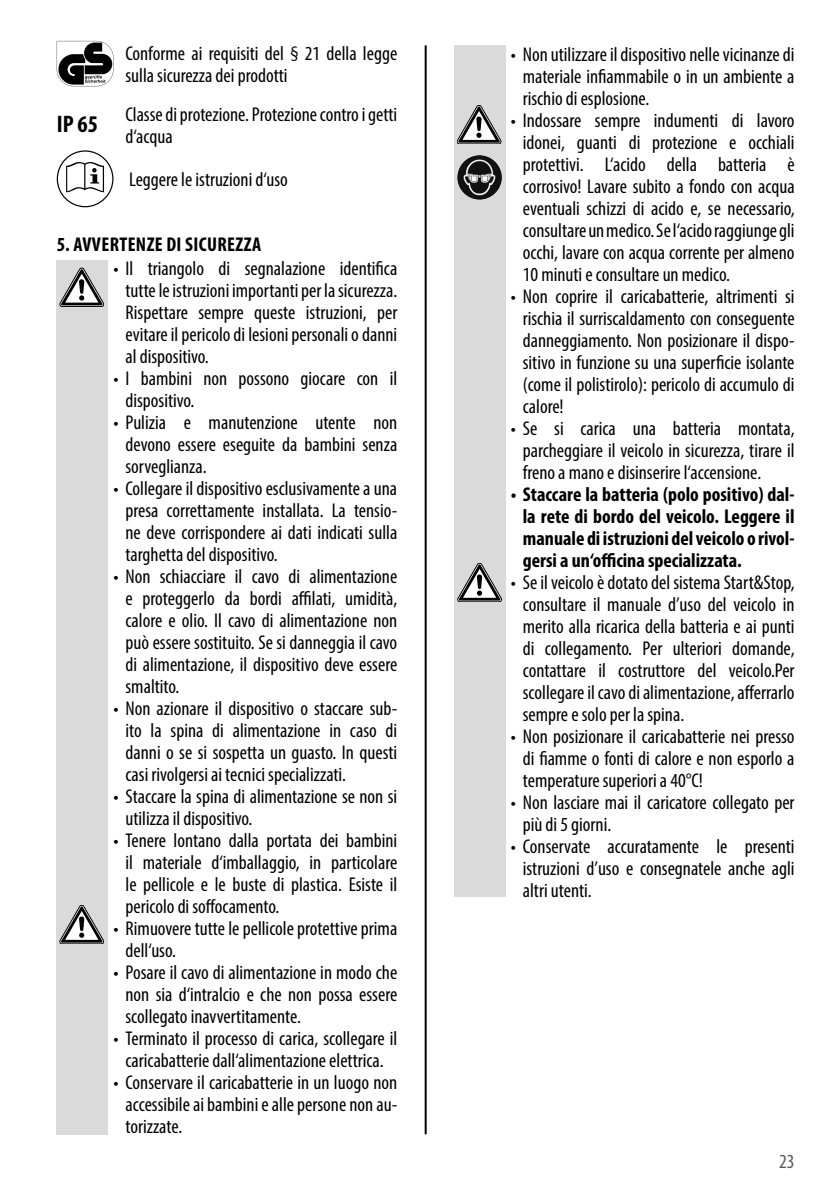
<style>
.page{position:relative;width:840px;height:1191px;background:#fff}
.page>*{position:absolute;margin:0;border:0;box-sizing:border-box;transform-origin:0 0}
.t1{font:700 condensed 24px "Myriad Pro";color:#000}
.t2{font:condensed 20px/22px "Myriad Pro";color:#000;text-align:justify}
.t3{font:700 condensed 20px/22px "Myriad Pro";color:#000;text-align:justify}
.t4{font:700 condensed 20px "Myriad Pro";letter-spacing:.02em;color:#000}
.t5{font:condensed 20px "Myriad Pro";color:#575757}
</style>
<div class="page">
<hr style="left:424px;top:45px;width:2px;height:1089px;background:#000">
<div style="left:57px;top:260px;width:51px;height:874px;background:#dadada"></div>
<svg style="left:60px;top:268px;width:44px;height:39px"></svg>
<svg style="left:60px;top:905px;width:44px;height:39px"></svg>
<div style="left:57px;top:150px;width:56px;height:57px;border:1px solid #000;border-radius:50%"></div>
<svg style="left:66px;top:162px;width:38px;height:30px"></svg>
<svg style="left:57px;top:41px;width:56px;height:45px"></svg>
<div style="left:454px;top:46px;width:51px;height:851px;background:#dadada"></div>
<svg style="left:457px;top:105px;width:44px;height:39px"></svg>
<img style="left:457px;top:155px;width:44px;height:45px;border-radius:22px">
<svg style="left:457px;top:563px;width:44px;height:39px"></svg>
<p class="t1" style="left:57px;top:109px;width:43px">IP 65</p>
<p class="t2" style="left:125px;top:42px;width:273px">Conforme ai requisiti del § 21 della legge sulla sicurezza dei prodotti</p>
<p class="t2" style="left:125px;top:103px;width:273px">Classe di protezione. Protezione contro i getti d‘acqua</p>
<p class="t2" style="left:129px;top:168px;width:160px">Leggere le istruzioni d‘uso</p>
<p class="t4" style="left:57px;top:232px;width:206px">5. AVVERTENZE DI SICUREZZA</p>
<p class="t2" style="left:125px;top:257px;width:273px;text-indent:-12px">• Il triangolo di segnalazione identifica tutte le istruzioni importanti per la sicurezza.<br>Rispettare sempre queste istruzioni, per evitare il pericolo di lesioni personali o danni al dispositivo.</p>
<p class="t2" style="left:125px;top:367px;width:273px;text-indent:-12px">• I bambini non possono giocare con il dispositivo.</p>
<p class="t2" style="left:125px;top:411px;width:273px;text-indent:-12px">• Pulizia e manutenzione utente non devono essere eseguite da bambini senza sorveglianza.</p>
<p class="t2" style="left:125px;top:477px;width:273px;text-indent:-12px">• Collegare il dispositivo esclusivamente a una presa correttamente installata. La tensio&shy;ne deve corrispondere ai dati indicati sulla targhetta del dispositivo.</p>
<p class="t2" style="left:125px;top:565px;width:273px;text-indent:-12px">• Non schiacciare il cavo di alimentazione e proteggerlo da bordi affilati, umidità, calore e olio. Il cavo di alimentazione non può essere sostituito. Se si danneggia il cavo di alimentazione, il dispositivo deve essere smaltito.</p>
<p class="t2" style="left:125px;top:697px;width:273px;text-indent:-12px">• Non azionare il dispositivo o staccare sub&shy;ito la spina di alimentazione in caso di danni o se si sospetta un guasto. In questi casi rivolgersi ai tecnici specializzati.</p>
<p class="t2" style="left:125px;top:785px;width:273px;text-indent:-12px">• Staccare la spina di alimentazione se non si utilizza il dispositivo.</p>
<p class="t2" style="left:125px;top:829px;width:273px;text-indent:-12px">• Tenere lontano dalla portata dei bambini il materiale d‘imballaggio, in particolare le pellicole e le buste di plastica. Esiste il pericolo di soffocamento.</p>
<p class="t2" style="left:125px;top:917px;width:273px;text-indent:-12px">• Rimuovere tutte le pellicole protettive prima dell‘uso.</p>
<p class="t2" style="left:125px;top:961px;width:273px;text-indent:-12px">• Posare il cavo di alimentazione in modo che non sia d‘intralcio e che non possa essere scollegato inavvertitamente.</p>
<p class="t2" style="left:113px;top:1027px;width:285px;text-align:center">• Terminato il processo di carica, scollegare il caricabatterie dall‘alimentazione elettrica.</p>
<p class="t2" style="left:125px;top:1071px;width:273px;text-indent:-12px">• Conservare il caricabatterie in un luogo non accessibile ai bambini e alle persone non au&shy;torizzate.</p>
<p class="t2" style="left:522px;top:43px;width:273px;text-indent:-12px">• Non utilizzare il dispositivo nelle vicinanze di materiale infiammabile o in un ambiente a rischio di esplosione.</p>
<p class="t2" style="left:522px;top:109px;width:273px;text-indent:-12px">• Indossare sempre indumenti di lavoro idonei, guanti di protezione e occhiali protettivi. L‘acido della batteria è corrosivo! Lavare subito a fondo con acqua eventuali schizzi di acido e, se necessario, consultare un medico. Se l‘acido raggiunge gli occhi, lavare con acqua corrente per almeno 10 minuti e consultare un medico.</p>
<p class="t2" style="left:522px;top:285px;width:273px;text-indent:-12px">• Non coprire il caricabatterie, altrimenti si rischia il surriscaldamento con conseguente danneggiamento. Non posizionare il dispo&shy;sitivo in funzione su una superficie isolante (come il polistirolo): pericolo di accumulo di calore!</p>
<p class="t2" style="left:522px;top:417px;width:273px;text-indent:-12px">• Se si carica una batteria montata, parcheggiare il veicolo in sicurezza, tirare il freno a mano e disinserire l‘accensione.</p>
<p class="t3" style="left:522px;top:483px;width:273px;text-indent:-12px">• Staccare la batteria (polo positivo) dal&shy;la rete di bordo del veicolo. Leggere il manuale di istruzioni del veicolo o rivol&shy;gersi a un‘officina specializzata.</p>
<p class="t2" style="left:522px;top:571px;width:273px;text-indent:-12px">• Se il veicolo è dotato del sistema Start&amp;Stop, consultare il manuale d’uso del veicolo in merito alla ricarica della batteria e ai punti di collegamento. Per ulteriori domande, contattare il costruttore del veicolo.Per scollegare il cavo di alimentazione, afferrarlo sempre e solo per la spina.</p>
<p class="t2" style="left:522px;top:725px;width:273px;text-indent:-12px">• Non posizionare il caricabatterie nei presso di fiamme o fonti di calore e non esporlo a temperature superiori a 40°C!</p>
<p class="t2" style="left:522px;top:791px;width:273px;text-indent:-12px">• Non lasciare mai il caricatore collegato per più di 5 giorni.</p>
<p class="t2" style="left:522px;top:835px;width:273px;text-indent:-12px">• Conservate accuratamente le presenti istruzioni d’uso e consegnatele anche agli altri utenti.</p>
<p class="t5" style="left:778px;top:1149px;width:17px">23</p>
</div>
